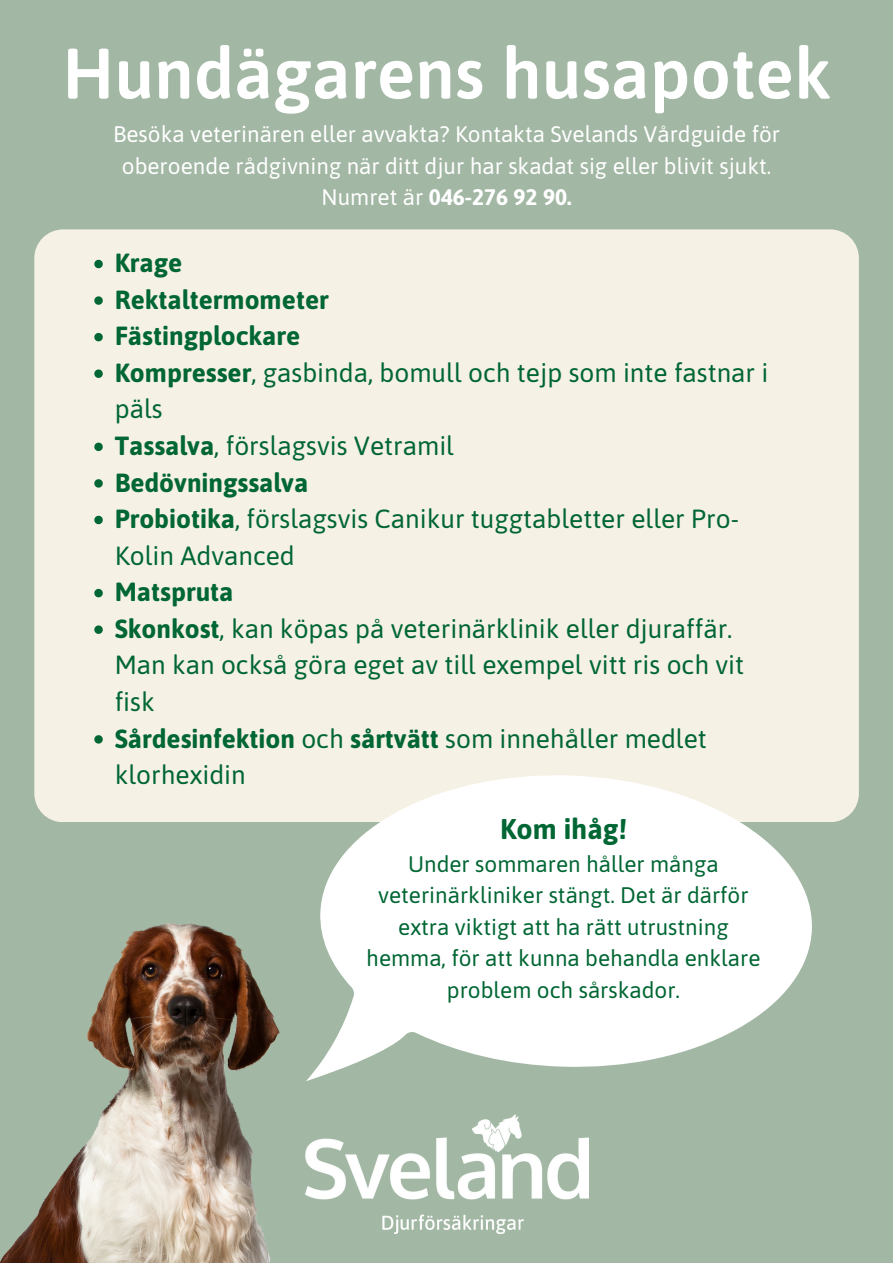
<style>
.page{position:relative;width:893px;height:1263px;background:#a2b7a4}
.page>*{position:absolute;margin:0;border:0;box-sizing:border-box;transform-origin:0 0}
.t1{font:600 71.25px "Asap";color:#fff}
.t2{font:700 28.5px "Asap";color:#063}
.t3{font:26.25px/36.6px "Asap";color:#063}
.t4{font:700 26.25px "Asap";color:#063}
.t5{font:22.5px/31.5px "Asap";color:#063;text-align:center}
.t6{font:22.5px/31.5px "Asap";color:#fff;text-align:center}
.s1{font-weight:700}
</style>
<div class="page">
<div style="left:34px;top:229px;width:825px;height:593px;background:#f6f1e5;border-radius:29px"></div>
<svg style="left:320px;top:775px;width:492px;height:369px;fill:#fff"></svg>
<svg style="left:94px;top:260px;width:9px;height:8px"></svg>
<svg style="left:94px;top:296px;width:9px;height:9px"></svg>
<svg style="left:94px;top:333px;width:9px;height:8px"></svg>
<svg style="left:94px;top:369px;width:9px;height:9px"></svg>
<svg style="left:94px;top:443px;width:9px;height:8px"></svg>
<svg style="left:94px;top:479px;width:9px;height:9px"></svg>
<svg style="left:94px;top:516px;width:9px;height:8px"></svg>
<svg style="left:94px;top:589px;width:9px;height:8px"></svg>
<svg style="left:94px;top:625px;width:9px;height:9px"></svg>
<svg style="left:94px;top:735px;width:9px;height:9px"></svg>
<img style="left:0;top:919px;width:405px;height:344px">
<img style="left:305px;top:1114px;width:283px;height:119px">
<p class="t1" style="left:62px;top:32px;width:770px">Hundägarens husapotek</p>
<p class="t6" style="left:113px;top:118px;width:668px">Besöka veterinären eller avvakta? Kontakta Svelands Vårdguide för oberoende rådgivning när ditt djur har skadat sig eller blivit sjukt.<br>Numret är <span class="s1">046-276 92 90.</span></p>
<h1 class="t4" style="left:115px;top:248px;width:69px">Krage</h1>
<p class="t4" style="left:115px;top:284px;width:215px">Rektaltermometer</p>
<p class="t4" style="left:115px;top:321px;width:187px">Fästingplockare</p>
<p class="t3" style="left:115px;top:354px;width:655px"><span class="s1">Kompresser</span>, gasbinda, bomull och tejp som inte fastnar i päls</p>
<p class="t3" style="left:115px;top:427px;width:341px"><span class="s1">Tassalva</span>, förslagsvis Vetramil</p>
<p class="t4" style="left:115px;top:467px;width:195px">Bedövningssalva</p>
<p class="t3" style="left:115px;top:500px;width:626px"><span class="s1">Probiotika</span>, förslagsvis Canikur tuggtabletter eller Pro-<br>Kolin Advanced</p>
<p class="t4" style="left:115px;top:577px;width:120px">Matspruta</p>
<p class="t3" style="left:115px;top:610px;width:631px"><span class="s1">Skonkost</span>, kan köpas på veterinärklinik eller djuraffär.<br>Man kan också göra eget av till exempel vitt ris och vit fisk</p>
<p class="t3" style="left:115px;top:720px;width:593px"><span class="s1">Sårdesinfektion</span> och <span class="s1">sårtvätt</span> som innehåller medlet klorhexidin</p>
<p class="t2" style="left:500px;top:813px;width:128px">Kom ihåg!</p>
<p class="t5" style="left:366px;top:848px;width:396px">Under sommaren håller många veterinärkliniker stängt. Det är därför extra viktigt att ha rätt utrustning hemma, för att kunna behandla enklare problem och sårskador.</p>
</div>
